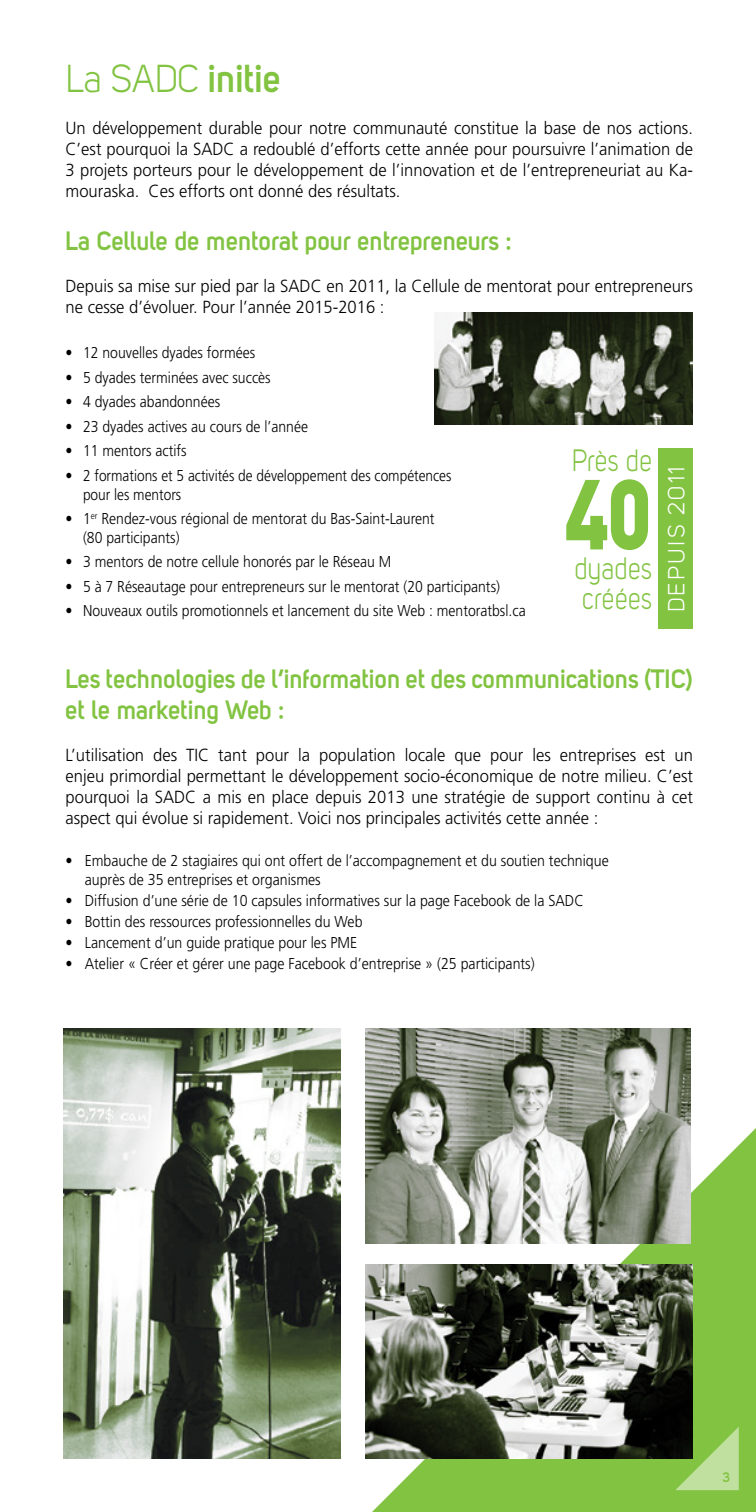
<style>
.page{position:relative;width:756px;height:1512px;background:#fff}
.page>*{position:absolute;margin:0;border:0;box-sizing:border-box;transform-origin:0 0}
.t1{font:900 97.65px "DIN";color:#82c341;scale:.83 1}
.t2{font:38.5px "Uni Sans Book";color:#82c341;scale:.95 1}
.t3{font:30.45px/29.6px "Uni Sans Book";letter-spacing:.02em;color:#82c341;scale:.83 1}
.t4{font:700 26.25px/31.5px "Uni Sans Semi";color:#82c341;scale:.95 1}
.t5{font:23.1px "Uni Sans Book";letter-spacing:.1em;color:#fff}
.t6{font:300 17.5px/21px "Frutiger";color:#000;text-align:justify;scale:.95 1}
.t7{font:300 15.75px/18.9px "Frutiger";color:#000;scale:.89 1}
.t8{font:300 15.75px/18.9px "Frutiger";color:#000;scale:.9 1}
.t9{font:700 14px "Uni Sans Semi";color:#82c341;scale:.95 1}
.s1{font-family:"Uni Sans Semi";font-weight:700}
</style>
<div class="page">
<svg style="left:372px;top:1128px;width:384px;height:384px;fill:#82c341"></svg>
<img style="left:63px;top:1028px;width:277px;height:431px">
<div style="left:659px;top:448px;width:34px;height:181px;background:#82c341"></div>
<img style="left:365px;top:1028px;width:325px;height:215px">
<img style="left:365px;top:1265px;width:328px;height:194px">
<svg style="left:675px;top:1427px;width:64px;height:63px;background:#8fb667"></svg>
<img style="left:435px;top:313px;width:258px;height:112px">
<h2 class="t2" style="left:66px;top:57px;width:228px">La SADC <span class="s1">initie</span></h2>
<p class="t6" style="left:66px;top:118px;width:662px">Un développement durable pour notre communauté constitue la base de nos actions.<br>C’est pourquoi la SADC a redoublé d’efforts cette année pour poursuivre l’animation de 3 projets porteurs pour le développement de l’innovation et de l’entrepreneuriat au Ka&shy;mouraska. Ces efforts ont donné des résultats.</p>
<h3 class="t4" style="left:66px;top:224px;width:471px">La Cellule de mentorat pour entrepreneurs :</h3>
<p class="t6" style="left:66px;top:275px;width:662px">Depuis sa mise sur pied par la SADC en 2011, la Cellule de mentorat pour entrepreneurs ne cesse d’évoluer. Pour l’année 2015-2016 :</p>
<p class="t7" style="left:66px;top:343px;width:215px">• 12 nouvelles dyades formées</p>
<p class="t7" style="left:66px;top:368px;width:232px">• 5 dyades terminées avec succès</p>
<p class="t7" style="left:66px;top:392px;width:175px">• 4 dyades abandonnées</p>
<p class="t7" style="left:66px;top:417px;width:274px">• 23 dyades actives au cours de l’année</p>
<p class="t7" style="left:66px;top:441px;width:138px">• 11 mentors actifs</p>
<p class="t7" style="left:83px;top:466px;width:416px;text-indent:-18px">• 2 formations et 5 activités de développement des compétences pour les mentors</p>
<p class="t7" style="left:83px;top:509px;width:397px;text-indent:-17px">• 1<sup>er</sup> Rendez-vous régional de mentorat du Bas-Saint-Laurent (80 participants)</p>
<p class="t7" style="left:66px;top:553px;width:367px">• 3 mentors de notre cellule honorés par le Réseau M</p>
<p class="t7" style="left:66px;top:577px;width:490px">• 5 à 7 Réseautage pour entrepreneurs sur le mentorat (20 participants)</p>
<p class="t7" style="left:66px;top:602px;width:519px">• Nouveaux outils promotionnels et lancement du site Web : mentoratbsl.ca</p>
<h3 class="t3" style="left:572px;top:445px;width:98px">Près de</h3>
<h1 class="t1" style="left:564px;top:449px;width:107px">40</h1>
<h3 class="t3" style="left:574px;top:554px;width:95px">dyades créées</h3>
<h3 class="t5" style="left:663px;top:612px;width:147px;rotate:-90deg">DEPUIS 2011</h3>
<h3 class="t4" style="left:66px;top:662px;width:662px">Les technologies de l’information et des communications (TIC) et le marketing Web :</h3>
<p class="t6" style="left:66px;top:745px;width:662px">L’utilisation des TIC tant pour la population locale que pour les entreprises est un enjeu primordial permettant le développement socio-économique de notre milieu. C’est pourquoi la SADC a mis en place depuis 2013 une stratégie de support continu à cet aspect qui évolue si rapidement. Voici nos principales activités cette année :</p>
<p class="t8" style="left:85px;top:852px;width:584px;text-indent:-19px">• Embauche de 2 stagiaires qui ont offert de l’accompagnement et du soutien technique auprès de 35 entreprises et organismes</p>
<p class="t8" style="left:66px;top:892px;width:577px">• Diffusion d’une série de 10 capsules informatives sur la page Facebook de la SADC</p>
<p class="t8" style="left:66px;top:913px;width:332px">• Bottin des ressources professionnelles du Web</p>
<p class="t8" style="left:66px;top:934px;width:326px">• Lancement d’un guide pratique pour les PME</p>
<p class="t8" style="left:66px;top:955px;width:523px">• Atelier « Créer et gérer une page Facebook d’entreprise » (25 participants)</p>
<p class="t9" style="left:722px;top:1469px;width:10px">3</p>
</div>
